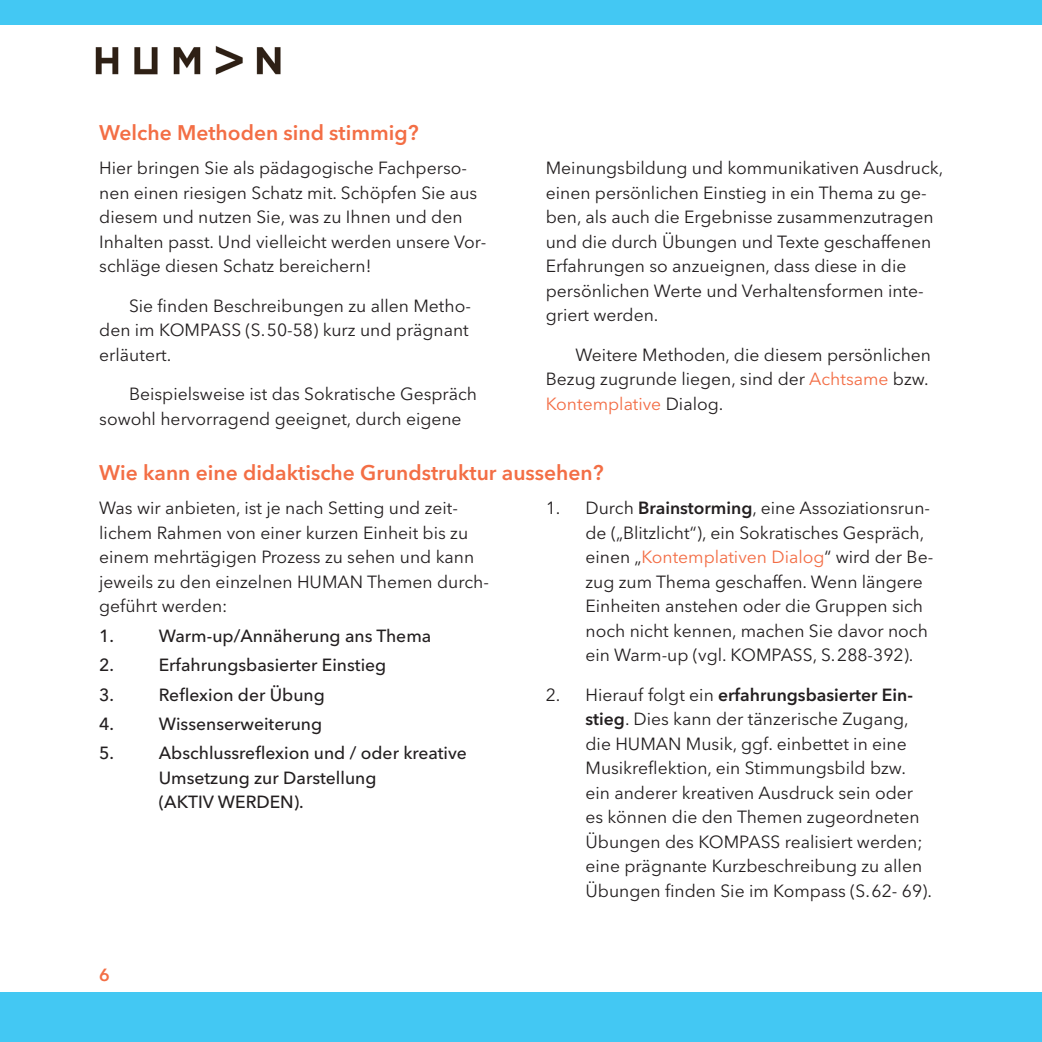
<style>
.page{position:relative;width:1042px;height:1042px;background:#fff}
.page>*{position:absolute;margin:0;border:0;box-sizing:border-box;transform-origin:0 0}
.Absatzüberschrift{font:600 21px "Avenir Next LT Pro";color:#f36e45}
.Fliesstext_Einzug{font:17.5px/24.5px "Avenir Next LT Pro";color:#231f20}
.Fliesstext{font:17.5px/24.5px "Avenir Next LT Pro";color:#231f20}
.t1{font:500 17.5px/24.5px "Avenir Next LT Pro";color:#231f20}
.t2{font:600 17.5px "Avenir Next LT Pro";color:#f36e45}
.s1{color:#f36d45}
.s2{font-weight:600}
</style>
<div class="page">
<div style="left:0;top:992px;width:1042px;height:50px;background:#43c8f3"></div>
<img style="left:95px;top:46px;width:186px;height:29px">
<div style="left:0;top:0;width:1042px;height:25px;background:#43c8f3"></div>
<p class="Absatzüberschrift" style="left:99px;top:120px;width:321px">Welche Methoden sind stimmig?</p>
<p class="Fliesstext" style="left:99px;top:156px;width:389px">Hier bringen Sie als pädagogische Fachperso&shy;nen einen riesigen Schatz mit. Schöpfen Sie aus diesem und nutzen Sie, was zu Ihnen und den Inhalten passt. Und vielleicht werden unsere Vor&shy;schläge diesen Schatz bereichern!</p>
<p class="Fliesstext_Einzug" style="left:99px;top:293px;width:373px;text-indent:30px">Sie finden Beschreibungen zu allen Metho&shy;den im KOMPASS (S.50-58) kurz und prägnant erläutert.</p>
<p class="Fliesstext_Einzug" style="left:99px;top:382px;width:379px;text-indent:30px">Beispielsweise ist das Sokratische Gespräch sowohl hervorragend geeignet, durch eigene</p>
<p class="Fliesstext_Einzug" style="left:546px;top:156px;width:399px">Meinungsbildung und kommunikativen Ausdruck, einen persönlichen Einstieg in ein Thema zu ge&shy;ben, als auch die Ergebnisse zusammenzutragen und die durch Übungen und Texte geschaffenen Erfahrungen so anzueignen, dass diese in die persönlichen Werte und Verhaltensformen inte&shy;griert werden.</p>
<p class="Fliesstext_Einzug" style="left:546px;top:342px;width:387px;text-indent:30px">Weitere Methoden, die diesem persönlichen<br>Bezug zugrunde liegen, sind der <span class="s1">Achtsame</span> bzw.<br><span class="s1">Kontemplative</span> Dialog.</p>
<p class="Absatzüberschrift" style="left:99px;top:459px;width:506px">Wie kann eine didaktische Grundstruktur aussehen?</p>
<p class="Fliesstext" style="left:99px;top:496px;width:391px">Was wir anbieten, ist je nach Setting und zeit&shy;lichem Rahmen von einer kurzen Einheit bis zu einem mehrtägigen Prozess zu sehen und kann jeweils zu den einzelnen HUMAN Themen durch&shy;geführt werden:</p>
<p class="t1" style="left:99px;top:623px;width:16px">1.</p>
<p class="t1" style="left:159px;top:623px;width:274px">Warm-up/Annäherung ans Thema</p>
<p class="t1" style="left:99px;top:653px;width:16px">2.</p>
<p class="t1" style="left:159px;top:653px;width:229px">Erfahrungsbasierter Einstieg</p>
<p class="t1" style="left:99px;top:682px;width:16px">3.</p>
<p class="t1" style="left:159px;top:682px;width:168px">Reflexion der Übung</p>
<p class="t1" style="left:99px;top:711px;width:16px">4.</p>
<p class="t1" style="left:159px;top:711px;width:165px">Wissenserweiterung</p>
<p class="t1" style="left:99px;top:741px;width:16px">5.</p>
<p class="t1" style="left:159px;top:741px;width:310px">Abschlussreflexion und / oder kreative<br>Umsetzung zur Darstellung<br>(AKTIV WERDEN).</p>
<p class="Fliesstext_Einzug" style="left:585px;top:496px;width:349px;text-indent:-40px">1. Durch <span class="s2">Brainstorming</span>, eine Assoziationsrun&shy;de („Blitzlicht“), ein Sokratisches Gespräch, einen „<span class="s1">Kontemplativen Dialog</span>“ wird der Be&shy;zug zum Thema geschaffen. Wenn längere Einheiten anstehen oder die Gruppen sich noch nicht kennen, machen Sie davor noch ein Warm-up (vgl. KOMPASS, S.288-392).</p>
<p class="Fliesstext_Einzug" style="left:585px;top:682px;width:348px;text-indent:-40px">2. Hierauf folgt ein <span class="s2">erfahrungsbasierter Ein&shy;stieg</span>. Dies kann der tänzerische Zugang, die HUMAN Musik, ggf. einbettet in eine Musikreflektion, ein Stimmungsbild bzw. ein anderer kreativen Ausdruck sein oder es können die den Themen zugeordneten Übungen des KOMPASS realisiert werden; eine prägnante Kurzbeschreibung zu allen Übungen finden Sie im Kompass (S.62- 69).</p>
<p class="t2" style="left:99px;top:964px;width:12px">6</p>
</div>
